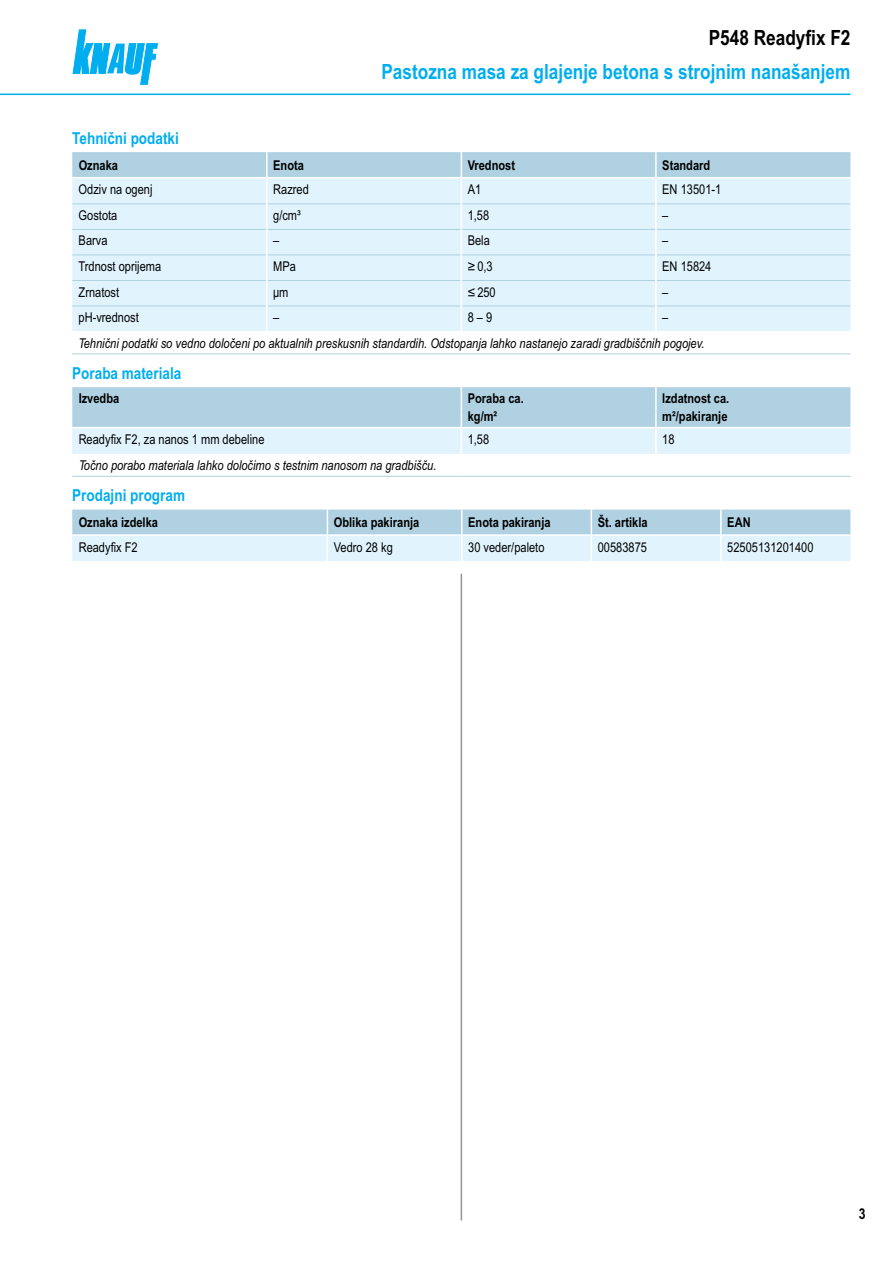
<style>
.page{position:relative;width:893px;height:1263px;background:#fff}
.page>*{position:absolute;margin:0;border:0;box-sizing:border-box;transform-origin:0 0}
.t1{font:700 21px "Arial Narrow KNAUF";color:#00aeef}
.t2{font:700 21px "Arial Narrow KNAUF";color:#000}
.t3{font:700 16.5px "Arial Narrow KNAUF";color:#00aeef}
.t4{font:700 15px "Arial Narrow KNAUF";color:#000}
.t5{font:13.5px "Arial Narrow KNAUF";color:#000}
.t6{font:italic 13.5px "Arial Narrow KNAUF";color:#000}
.t7{font:700 13.5px "Arial Narrow KNAUF";color:#000}
.t8{font:13.5px "Arial Narrow";color:#000}
.s1{font-family:"Arial Narrow KNAUF"}
</style>
<div class="page">
<svg style="left:73px;top:30px;width:84px;height:54px"></svg>
<hr style="left:0;top:94px;width:850px;height:1px;background:#00aeef">
<hr style="left:461px;top:574px;width:1px;height:646px;background:#939598">
<hr style="left:72px;top:354px;width:195px;height:1px;background:#afd1e1">
<hr style="left:267px;top:354px;width:194px;height:1px;background:#afd1e1">
<hr style="left:461px;top:354px;width:195px;height:1px;background:#afd1e1">
<hr style="left:656px;top:354px;width:194px;height:1px;background:#afd1e1">
<svg style="left:72px;top:152px;width:778px;height:179px;background:#d9eef8"></svg>
<hr style="left:655px;top:152px;width:2px;height:26px;background:#fff">
<hr style="left:462px;top:177px;width:193px;height:1px;background:#fff">
<svg style="left:72px;top:387px;width:778px;height:67px;background:#c3dfec"></svg>
<hr style="left:655px;top:428px;width:2px;height:26px;background:#fff">
<hr style="left:72px;top:476px;width:389px;height:1px;background:#afd1e1">
<hr style="left:461px;top:476px;width:195px;height:1px;background:#afd1e1">
<hr style="left:656px;top:476px;width:194px;height:1px;background:#afd1e1">
<hr style="left:72px;top:427px;width:389px;height:1px;background:#fff">
<hr style="left:461px;top:427px;width:195px;height:1px;background:#fff">
<hr style="left:656px;top:427px;width:194px;height:1px;background:#fff">
<svg style="left:72px;top:510px;width:778px;height:51px;background:#cae3ef"></svg>
<hr style="left:720px;top:535px;width:2px;height:26px;background:#fff">
<h1 class="t2" style="left:709px;top:25px;width:143px">P548 Readyfix F2</h1>
<h1 class="t1" style="left:381px;top:60px;width:470px">Pastozna masa za glajenje betona s strojnim nanašanjem</h1>
<p class="t3" style="left:72px;top:128px;width:108px">Tehnični podatki</p>
<p class="t7" style="left:79px;top:157px;width:41px">Oznaka</p>
<p class="t7" style="left:273px;top:157px;width:32px">Enota</p>
<p class="t7" style="left:468px;top:157px;width:49px">Vrednost</p>
<p class="t7" style="left:662px;top:157px;width:49px">Standard</p>
<p class="t5" style="left:79px;top:182px;width:75px">Odziv na ogenj</p>
<p class="t5" style="left:273px;top:182px;width:37px">Razred</p>
<p class="t5" style="left:468px;top:182px;width:15px">A1</p>
<p class="t5" style="left:662px;top:182px;width:61px">EN 13501-1</p>
<p class="t5" style="left:79px;top:208px;width:40px">Gostota</p>
<p class="t5" style="left:273px;top:208px;width:29px">g/cm³</p>
<p class="t5" style="left:468px;top:208px;width:23px">1,58</p>
<p class="t5" style="left:662px;top:208px;width:8px">–</p>
<p class="t5" style="left:79px;top:233px;width:30px">Barva</p>
<p class="t5" style="left:273px;top:233px;width:8px">–</p>
<p class="t5" style="left:468px;top:233px;width:24px">Bela</p>
<p class="t5" style="left:662px;top:233px;width:8px">–</p>
<p class="t5" style="left:79px;top:259px;width:84px">Trdnost oprijema</p>
<p class="t5" style="left:273px;top:259px;width:24px">MPa</p>
<p class="t5" style="left:468px;top:259px;width:27px">≥ 0,3</p>
<p class="t5" style="left:662px;top:259px;width:51px">EN 15824</p>
<p class="t5" style="left:79px;top:284px;width:42px">Zrnatost</p>
<p class="t8" style="left:273px;top:282px;width:17px">μ<span class="s1">m</span></p>
<p class="t5" style="left:468px;top:284px;width:30px">≤ 250</p>
<p class="t5" style="left:662px;top:284px;width:8px">–</p>
<p class="t5" style="left:79px;top:310px;width:62px">pH-vrednost</p>
<p class="t5" style="left:273px;top:310px;width:8px">–</p>
<p class="t5" style="left:468px;top:310px;width:26px">8 – 9</p>
<p class="t5" style="left:662px;top:310px;width:8px">–</p>
<p class="t6" style="left:79px;top:335px;width:627px">Tehnični podatki so vedno določeni po aktualnih preskusnih standardih. Odstopanja lahko nastanejo zaradi gradbiščnih pogojev.</p>
<p class="t3" style="left:72px;top:363px;width:111px">Poraba materiala</p>
<p class="t7" style="left:79px;top:391px;width:42px">Izvedba</p>
<p class="t7" style="left:468px;top:391px;width:57px">Poraba ca.</p>
<p class="t7" style="left:662px;top:391px;width:69px">Izdatnost ca.</p>
<p class="t7" style="left:468px;top:409px;width:31px">kg/m²</p>
<p class="t7" style="left:662px;top:409px;width:67px">m²/pakiranje</p>
<p class="t5" style="left:79px;top:432px;width:187px">Readyfix F2, za nanos 1 mm debeline</p>
<p class="t5" style="left:468px;top:432px;width:23px">1,58</p>
<p class="t5" style="left:662px;top:432px;width:14px">18</p>
<p class="t6" style="left:79px;top:458px;width:359px">Točno porabo materiala lahko določimo s testnim nanosom na gradbišču.</p>
<p class="t3" style="left:72px;top:486px;width:114px">Prodajni program</p>
<p class="t7" style="left:79px;top:514px;width:81px">Oznaka izdelka</p>
<p class="t7" style="left:334px;top:514px;width:87px">Oblika pakiranja</p>
<p class="t7" style="left:468px;top:514px;width:84px">Enota pakiranja</p>
<p class="t7" style="left:598px;top:514px;width:51px">Št. artikla</p>
<p class="t7" style="left:727px;top:514px;width:25px">EAN</p>
<p class="t5" style="left:79px;top:539px;width:61px">Readyfix F2</p>
<p class="t5" style="left:334px;top:539px;width:61px">Vedro 28 kg</p>
<p class="t5" style="left:468px;top:539px;width:78px">30 veder/paleto</p>
<p class="t5" style="left:598px;top:539px;width:51px">00583875</p>
<p class="t5" style="left:727px;top:539px;width:88px">52505131201400</p>
<p class="t4" style="left:859px;top:1205px;width:8px">3</p>
</div>
